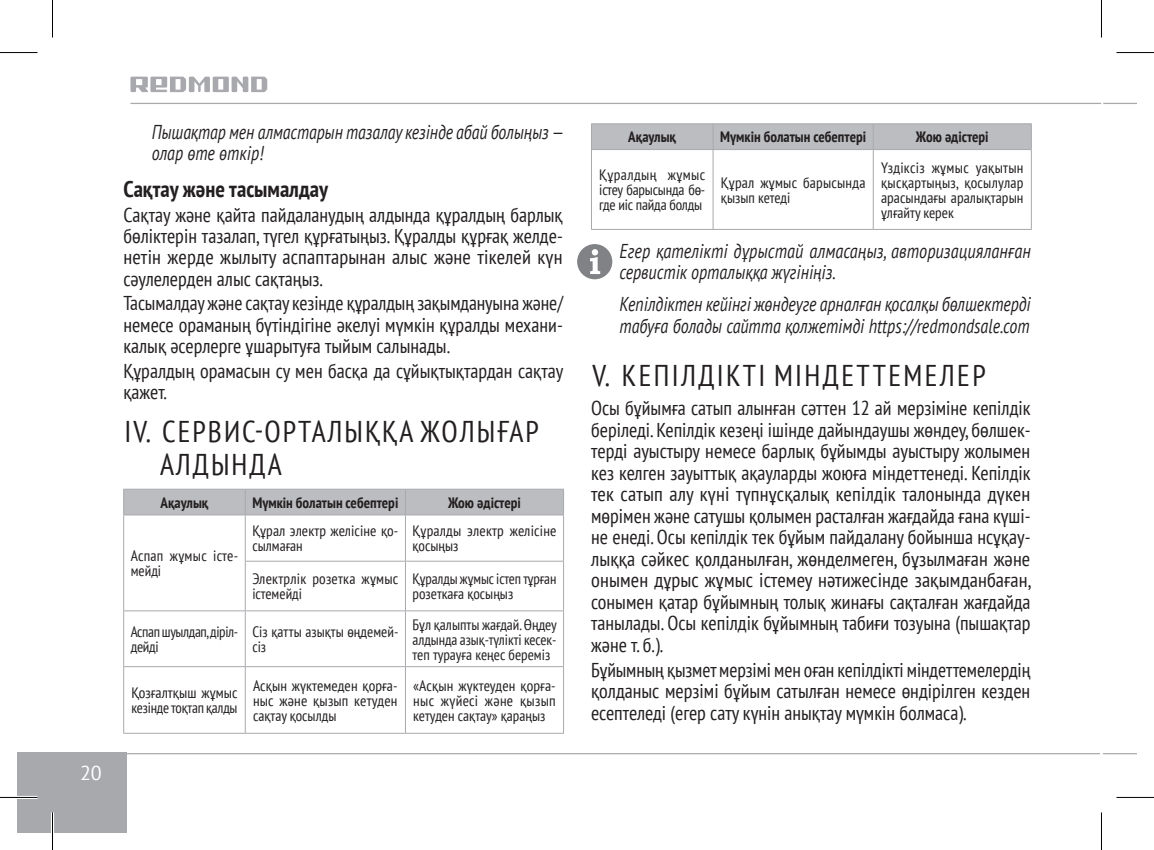
<style>
.page{position:relative;width:1154px;height:850px;background:#fff}
.page>*{position:absolute;margin:0;border:0;box-sizing:border-box;transform-origin:0 0}
.t1{font:condensed 30px/32.5px "PT Sans";letter-spacing:.07em;color:#231f20}
.Heading_2{font:700 condensed 22.5px "PT Sans";color:#231f20}
.t2{font:condensed 20px/21.5px "PT Sans";color:#231f20;text-align:justify}
.Footnote_1{font:italic 20px/21.2px "PT Sans";color:#231f20;scale:.79 1}
.Footnote_1-2{font:italic 20px/21.2px "PT Sans";color:#231f20;scale:.81 1}
.t3{font:20px "PT Sans";color:#fff}
.Plain_Text{font:condensed 15px/15px "PT Sans";color:#231f20}
.Plain_Text_Header{font:700 condensed 15px "PT Sans";color:#231f20}
.Plain_Text-2{font:condensed 15px/15px "PT Sans";letter-spacing:-.025em;color:#231f20}
</style>
<div class="page">
<div style="left:17px;top:752px;width:110px;height:80px;background:#a8a9ad"></div>
<svg style="left:130px;top:77px;width:137px;height:15px"></svg>
<hr style="left:130px;top:103px;width:971px;height:1px;background:#a8a9ad">
<hr style="left:102px;top:752px;width:998px;height:2px;background:#a8a9ad">
<hr style="left:1103px;top:752px;width:34px;height:2px;background:#a8a9ad">
<hr style="left:1103px;top:103px;width:34px;height:1px;background:#a8a9ad">
<hr style="left:123px;top:488px;width:122px;height:1px;background:#a8a9ad">
<hr style="left:245px;top:488px;width:160px;height:1px;background:#a8a9ad">
<hr style="left:405px;top:488px;width:159px;height:1px;background:#a8a9ad">
<div style="left:123px;top:489px;width:441px;height:25px;background:#bcbdc0"></div>
<hr style="left:123px;top:514px;width:122px;height:1px;background:#a8a9ad">
<hr style="left:123px;top:515px;width:1px;height:46px;background:#a8a9ad">
<hr style="left:123px;top:561px;width:1px;height:49px;background:#a8a9ad">
<hr style="left:245px;top:514px;width:160px;height:1px;background:#a8a9ad">
<hr style="left:245px;top:515px;width:1px;height:45px;background:#a8a9ad">
<hr style="left:405px;top:514px;width:159px;height:1px;background:#a8a9ad">
<hr style="left:405px;top:515px;width:1px;height:45px;background:#a8a9ad">
<hr style="left:563px;top:515px;width:1px;height:45px;background:#a8a9ad">
<hr style="left:245px;top:560px;width:160px;height:1px;background:#a8a9ad">
<hr style="left:245px;top:561px;width:1px;height:49px;background:#a8a9ad">
<hr style="left:405px;top:560px;width:159px;height:1px;background:#a8a9ad">
<hr style="left:405px;top:561px;width:1px;height:49px;background:#a8a9ad">
<hr style="left:563px;top:561px;width:1px;height:49px;background:#a8a9ad">
<hr style="left:123px;top:610px;width:122px;height:1px;background:#a8a9ad">
<hr style="left:123px;top:611px;width:1px;height:55px;background:#a8a9ad">
<hr style="left:245px;top:610px;width:160px;height:1px;background:#a8a9ad">
<hr style="left:245px;top:611px;width:1px;height:55px;background:#a8a9ad">
<hr style="left:405px;top:610px;width:159px;height:1px;background:#a8a9ad">
<hr style="left:405px;top:611px;width:1px;height:55px;background:#a8a9ad">
<hr style="left:563px;top:611px;width:1px;height:55px;background:#a8a9ad">
<hr style="left:123px;top:666px;width:122px;height:1px;background:#a8a9ad">
<hr style="left:123px;top:666px;width:1px;height:66px;background:#a8a9ad">
<hr style="left:245px;top:666px;width:160px;height:1px;background:#a8a9ad">
<hr style="left:245px;top:666px;width:1px;height:66px;background:#a8a9ad">
<hr style="left:405px;top:666px;width:159px;height:1px;background:#a8a9ad">
<hr style="left:405px;top:666px;width:1px;height:66px;background:#a8a9ad">
<hr style="left:563px;top:666px;width:1px;height:66px;background:#a8a9ad">
<hr style="left:123px;top:732px;width:122px;height:1px;background:#a8a9ad">
<hr style="left:245px;top:732px;width:160px;height:1px;background:#a8a9ad">
<hr style="left:405px;top:732px;width:159px;height:1px;background:#a8a9ad">
<hr style="left:591px;top:123px;width:122px;height:1px;background:#a8a9ad">
<hr style="left:713px;top:123px;width:160px;height:1px;background:#a8a9ad">
<hr style="left:873px;top:123px;width:159px;height:1px;background:#a8a9ad">
<div style="left:591px;top:124px;width:441px;height:25px;background:#bcbdc0"></div>
<hr style="left:591px;top:149px;width:122px;height:1px;background:#a8a9ad">
<hr style="left:713px;top:149px;width:160px;height:1px;background:#a8a9ad">
<hr style="left:873px;top:149px;width:159px;height:1px;background:#a8a9ad">
<hr style="left:591px;top:150px;width:1px;height:79px;background:#a8a9ad">
<hr style="left:591px;top:229px;width:122px;height:1px;background:#a8a9ad">
<hr style="left:713px;top:150px;width:1px;height:79px;background:#a8a9ad">
<hr style="left:873px;top:150px;width:1px;height:79px;background:#a8a9ad">
<hr style="left:1031px;top:150px;width:1px;height:79px;background:#a8a9ad">
<hr style="left:713px;top:229px;width:160px;height:1px;background:#a8a9ad">
<hr style="left:873px;top:229px;width:159px;height:1px;background:#a8a9ad">
<svg style="left:577px;top:244px;width:35px;height:35px"></svg>
<hr style="left:0;top:795px;width:38px;height:3px;background:#fff">
<hr style="left:51px;top:812px;width:3px;height:37px;background:#fff">
<hr style="left:0;top:52px;width:38px;height:1px;background:#000">
<hr style="left:1116px;top:52px;width:38px;height:1px;background:#000">
<hr style="left:0;top:796px;width:38px;height:1px;background:#000">
<hr style="left:1116px;top:796px;width:38px;height:1px;background:#000">
<hr style="left:52px;top:0;width:1px;height:38px;background:#000">
<hr style="left:52px;top:812px;width:1px;height:37px;background:#000">
<hr style="left:1101px;top:0;width:1px;height:38px;background:#000">
<hr style="left:1101px;top:812px;width:1px;height:37px;background:#000">
<p class="t3" style="left:80px;top:760px;width:23px">20</p>
<p class="Footnote_1" style="left:152px;top:121px;width:524px">Пышақтар мен алмастарын тазалау кезінде абай болыңыз — олар өте өткір!</p>
<p class="Heading_2" style="left:123px;top:174px;width:206px">Сақтау және тасымалдау</p>
<p class="t2" style="left:123px;top:203px;width:441px">Сақтау және қайта пайдаланудың алдында құралдың барлық бөліктерін тазалап, түгел құрғатыңыз. Құралды құрғақ желде&shy;нетін жерде жылыту аспаптарынан алыс және тікелей күн сәулелерден алыс сақтаңыз.</p>
<p class="t2" style="left:123px;top:292px;width:441px">Тасымалдау және сақтау кезінде құралдың зақымдануына және/ немесе ораманың бүтіндігіне әкелуі мүмкін құралды механи&shy;калық әсерлерге ұшарытуға тыйым салынады.</p>
<p class="t2" style="left:123px;top:359px;width:441px">Құралдың орамасын су мен басқа да сұйықтықтардан сақтау қажет.</p>
<p class="t1" style="left:160px;top:414px;width:380px;text-indent:-35px">IV. СЕРВИС-ОРТАЛЫҚҚА ЖОЛЫҒАР<br>АЛДЫНДА</p>
<p class="Plain_Text_Header" style="left:160px;top:492px;width:49px">Ақаулық</p>
<p class="Plain_Text_Header" style="left:252px;top:492px;width:147px">Мүмкін болатын себептері</p>
<p class="Plain_Text_Header" style="left:448px;top:492px;width:74px">Жою әдістері</p>
<p class="Plain_Text" style="left:131px;top:547px;width:109px">Аспап жұмыс істе&shy;мейді</p>
<p class="Plain_Text" style="left:252px;top:523px;width:147px">Құрал электр желісіне қо&shy;сылмаған</p>
<p class="Plain_Text" style="left:412px;top:523px;width:145px">Құралды электр желісіне қосыңыз</p>
<p class="Plain_Text" style="left:252px;top:571px;width:147px">Электрлік розетка жұмыс істемейді</p>
<p class="Plain_Text" style="left:412px;top:571px;width:145px">Құралды жұмыс істеп тұрған розеткаға қосыңыз</p>
<p class="Plain_Text-2" style="left:131px;top:623px;width:109px">Аспап шуылдап,діріл&shy;дейді</p>
<p class="Plain_Text" style="left:252px;top:623px;width:147px">Сіз қатты азықты өңдемей&shy;сіз</p>
<p class="Plain_Text" style="left:412px;top:616px;width:146px;text-align:justify">Бұл қалыпты жағдай. Өңдеу алдында азық-түлікті кесек&shy;теп турауға кеңес береміз</p>
<p class="Plain_Text" style="left:131px;top:684px;width:108px">Қозғалтқыш жұмыс кезінде тоқтап қалды</p>
<p class="Plain_Text" style="left:253px;top:677px;width:146px;text-align:justify">Асқын жүктемеден қорға&shy;ныс және қызып кетуден сақтау қосылды</p>
<p class="Plain_Text" style="left:413px;top:677px;width:144px;text-align:justify">«Асқын жүктеуден қорға&shy;ныс жүйесі және қызып кетуден сақтау» қараңыз</p>
<p class="Plain_Text_Header" style="left:628px;top:127px;width:49px">Ақаулық</p>
<p class="Plain_Text_Header" style="left:720px;top:127px;width:147px">Мүмкін болатын себептері</p>
<p class="Plain_Text_Header" style="left:916px;top:127px;width:74px">Жою әдістері</p>
<p class="Plain_Text" style="left:599px;top:167px;width:107px;text-align:justify">Құралдың жұмыс істеу барысында бө&shy;где иіс пайда болды</p>
<p class="Plain_Text" style="left:721px;top:174px;width:146px">Құрал жұмыс барысында қызып кетеді</p>
<p class="Plain_Text" style="left:881px;top:159px;width:144px;text-align:justify">Үздіксіз жұмыс уақытын қысқартыңыз, қосылулар арасындағы аралықтарын ұлғайту керек</p>
<p class="Footnote_1-2" style="left:619px;top:240px;width:509px">Егер қателікті дұрыстай алмасаңыз, авторизацияланған сервистік орталыққа жүгініңіз.</p>
<p class="Footnote_1" style="left:619px;top:293px;width:522px">Кепілдіктен кейінгі жөндеуге арналған қосалқы бөлшектерді табуға болады сайтта қолжетімді https://redmondsale.com</p>
<p class="t1" style="left:592px;top:359px;width:395px">V. КЕПІЛДІКТІ МІНДЕТТЕМЕЛЕР</p>
<p class="t2" style="left:591px;top:396px;width:442px">Осы бұйымға сатып алынған сәттен 12 ай мерзіміне кепілдік беріледі. Кепілдік кезеңі ішінде дайындаушы жөндеу, бөлшек&shy;терді ауыстыру немесе барлық бұйымды ауыстыру жолымен кез келген зауыттық ақауларды жоюға міндеттенеді. Кепілдік тек сатып алу күні түпнұсқалық кепілдік талонында дүкен мөрімен және сатушы қолымен расталған жағдайда ғана күші&shy;не енеді. Осы кепілдік тек бұйым пайдалану бойынша нсұқау&shy;лыққа сәйкес қолданылған, жөнделмеген, бұзылмаған және онымен дұрыс жұмыс істемеу нәтижесінде зақымданбаған, сонымен қатар бұйымның толық жинағы сақталған жағдайда танылады. Осы кепілдік бұйымның табиғи тозуына (пышақтар және т. б.).</p>
<p class="t2" style="left:591px;top:658px;width:441px">Бұйымның қызмет мерзімі мен оған кепілдікті міндеттемелердің қолданыс мерзімі бұйым сатылған немесе өндірілген кезден есептеледі (егер сату күнін анықтау мүмкін болмаса).</p>
</div>
